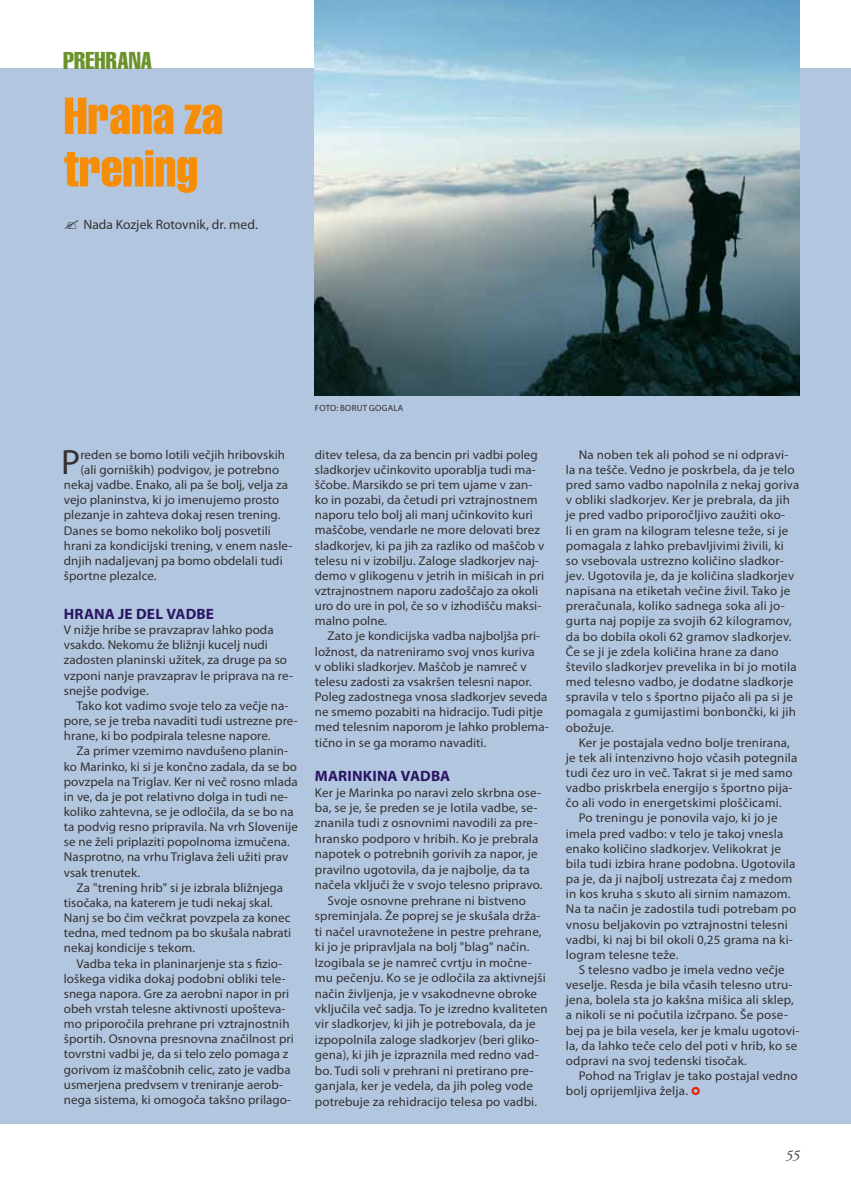
<style>
.page{position:relative;width:851px;height:1191px;background:#fff}
.page>*{position:absolute;margin:0;border:0;box-sizing:border-box;transform-origin:0 0}
.t1{font:extra-condensed 51px/52.5px "SS Helvetica";color:#f68d07}
.t2{font:35.25px "Myriad Pro";color:#333132}
.t3{font:extra-condensed 24px "SS Helvetica";letter-spacing:.005em;color:#6b932c}
.t4{font:700 15px "Myriad Pro";letter-spacing:.015em;color:#2b1665}
.t5{font:italic 14.55px "Adobe Garamond Pro";color:#333132}
.t6{font:13.5px "Myriad Pro";color:#333132}
.t7{font:12.75px/15.1px "Myriad Pro";letter-spacing:.005em;color:#333132}
.t8{font:9px "Myriad Pro";letter-spacing:.02em;color:#333132}
.s1{font-family:"Markacija";font-size:11.25px;color:#e71e06}
</style>
<div class="page">
<div style="left:0;top:69px;width:850px;height:1054px;background:#b3c6df"></div>
<img style="left:315px;top:0;width:484px;height:395px">
<h3 class="t3" style="left:63px;top:45px;width:90px">PREHRANA</h3>
<h1 class="t1" style="left:64px;top:89px;width:161px">Hrana za trening</h1>
<p class="t6" style="left:83px;top:216px;width:176px">Nada Kozjek Rotovnik, dr. med.</p>
<h2 class="t2" style="left:61px;top:440px;width:21px">P</h2>
<p class="t7" style="left:80px;top:447px;width:206px">reden se bomo lotili večjih hribovskih</p>
<p class="t7" style="left:80px;top:462px;width:200px">(ali gorniških) podvigov, je potrebno</p>
<p class="t7" style="left:64px;top:477px;width:226px">nekaj vadbe. Enako, ali pa še bolj, velja za</p>
<p class="t7" style="left:64px;top:492px;width:217px">vejo planinstva, ki jo imenujemo prosto</p>
<p class="t7" style="left:64px;top:507px;width:218px">plezanje in zahteva dokaj resen trening.</p>
<p class="t7" style="left:64px;top:522px;width:209px">Danes se bomo nekoliko bolj posvetili</p>
<p class="t7" style="left:64px;top:537px;width:230px">hrani za kondicijski trening, v enem nasle-</p>
<p class="t7" style="left:64px;top:553px;width:220px">dnjih nadaljevanj pa bomo obdelali tudi</p>
<p class="t7" style="left:64px;top:568px;width:94px">športne plezalce.</p>
<p class="t4" style="left:64px;top:604px;width:152px">HRANA JE DEL VADBE</p>
<p class="t7" style="left:64px;top:622px;width:231px">V nižje hribe se pravzaprav lahko poda vsakdo. Nekomu že bližnji kucelj nudi zadosten planinski užitek, za druge pa so vzponi nanje pravzaprav le priprava na re&shy;snejše podvige.</p>
<p class="t7" style="left:64px;top:698px;width:235px;text-indent:13px">Tako kot vadimo svoje telo za večje na&shy;pore, se je treba navaditi tudi ustrezne pre&shy;hrane, ki bo podpirala telesne napore.</p>
<p class="t7" style="left:64px;top:743px;width:235px;text-indent:13px">Za primer vzemimo navdušeno planin&shy;ko Marinko, ki si je končno zadala, da se bo povzpela na Triglav. Ker ni več rosno mlada in ve, da je pot relativno dolga in tudi ne&shy;koliko zahtevna, se je odločila, da se bo na ta podvig resno pripravila. Na vrh Slovenije se ne želi priplaziti popolnoma izmučena.<br>Nasprotno, na vrhu Triglava želi užiti prav vsak trenutek.</p>
<p class="t7" style="left:64px;top:879px;width:229px;text-indent:13px">Za "trening hrib" si je izbrala bližnjega tisočaka, na katerem je tudi nekaj skal.<br>Nanj se bo čim večkrat povzpela za konec tedna, med tednom pa bo skušala nabrati nekaj kondicije s tekom.</p>
<p class="t7" style="left:64px;top:955px;width:232px;text-indent:13px">Vadba teka in planinarjenje sta s fizio&shy;loškega vidika dokaj podobni obliki tele&shy;snega napora. Gre za aerobni napor in pri obeh vrstah telesne aktivnosti upošteva&shy;mo priporočila prehrane pri vztrajnostnih športih. Osnovna presnovna značilnost pri tovrstni vadbi je, da si telo zelo pomaga z gorivom iz maščobnih celic, zato je vadba usmerjena predvsem v treniranje aerob&shy;nega sistema, ki omogoča takšno prilago-</p>
<p class="t8" style="left:315px;top:403px;width:90px">FOTO: BORUT GOGALA</p>
<p class="t7" style="left:315px;top:446px;width:231px">ditev telesa, da za bencin pri vadbi poleg sladkorjev učinkovito uporablja tudi ma&shy;ščobe. Marsikdo se pri tem ujame v zan&shy;ko in pozabi, da četudi pri vztrajnostnem naporu telo bolj ali manj učinkovito kuri maščobe, vendarle ne more delovati brez sladkorjev, ki pa jih za razliko od maščob v telesu ni v izobilju. Zaloge sladkorjev naj&shy;demo v glikogenu v jetrih in mišicah in pri vztrajnostnem naporu zadoščajo za okoli uro do ure in pol, če so v izhodišču maksi&shy;malno polne.</p>
<p class="t7" style="left:315px;top:628px;width:235px;text-indent:13px">Zato je kondicijska vadba najboljša pri&shy;ložnost, da natreniramo svoj vnos kuriva<br>v obliki sladkorjev. Maščob je namreč v telesu zadosti za vsakršen telesni napor.<br>Poleg zadostnega vnosa sladkorjev seveda ne smemo pozabiti na hidracijo. Tudi pitje med telesnim naporom je lahko problema&shy;tično in se ga moramo navaditi.</p>
<p class="t4" style="left:315px;top:766px;width:137px">MARINKINA VADBA</p>
<p class="t7" style="left:315px;top:784px;width:228px">Ker je Marinka po naravi zelo skrbna ose-</p>
<p class="t7" style="left:315px;top:800px;width:224px">ba, se je, še preden se je lotila vadbe, se-</p>
<p class="t7" style="left:315px;top:815px;width:224px">znanila tudi z osnovnimi navodili za pre-</p>
<p class="t7" style="left:315px;top:831px;width:225px">hransko podporo v hribih. Ko je prebrala</p>
<p class="t7" style="left:315px;top:846px;width:224px">napotek o potrebnih gorivih za napor, je</p>
<p class="t7" style="left:315px;top:861px;width:216px">pravilno ugotovila, da je najbolje, da ta</p>
<p class="t7" style="left:315px;top:877px;width:229px">načela vključi že v svojo telesno pripravo.</p>
<p class="t7" style="left:327px;top:892px;width:200px">Svoje osnovne prehrane ni bistveno</p>
<p class="t7" style="left:315px;top:908px;width:227px">spreminjala. Že poprej se je skušala drža-</p>
<p class="t7" style="left:315px;top:923px;width:228px">ti načel uravnotežene in pestre prehrane,</p>
<p class="t7" style="left:315px;top:939px;width:216px">ki jo je pripravljala na bolj "blag" način.</p>
<p class="t7" style="left:315px;top:954px;width:218px">Izogibala se je namreč cvrtju in močne-</p>
<p class="t7" style="left:315px;top:970px;width:232px">mu pečenju. Ko se je odločila za aktivnejši</p>
<p class="t7" style="left:315px;top:985px;width:224px">način življenja, je v vsakodnevne obroke</p>
<p class="t7" style="left:315px;top:1001px;width:234px">vključila več sadja. To je izredno kvaliteten</p>
<p class="t7" style="left:315px;top:1016px;width:222px">vir sladkorjev, ki jih je potrebovala, da je</p>
<p class="t7" style="left:315px;top:1031px;width:226px">izpopolnila zaloge sladkorjev (beri gliko-</p>
<p class="t7" style="left:315px;top:1047px;width:225px">gena), ki jih je izpraznila med redno vad-</p>
<p class="t7" style="left:315px;top:1062px;width:220px">bo. Tudi soli v prehrani ni pretirano pre-</p>
<p class="t7" style="left:315px;top:1078px;width:219px">ganjala, ker je vedela, da jih poleg vode</p>
<p class="t7" style="left:315px;top:1093px;width:224px">potrebuje za rehidracijo telesa po vadbi.</p>
<p class="t7" style="left:566px;top:447px;width:235px;text-indent:13px">Na noben tek ali pohod se ni odpravi&shy;la na tešče. Vedno je poskrbela, da je telo pred samo vadbo napolnila z nekaj goriva v obliki sladkorjev. Ker je prebrala, da jih je pred vadbo priporočljivo zaužiti oko-<br>li en gram na kilogram telesne teže, si je pomagala z lahko prebavljivimi živili, ki so vsebovala ustrezno količino sladkor&shy;jev. Ugotovila je, da je količina sladkorjev napisana na etiketah večine živil. Tako je preračunala, koliko sadnega soka ali jo&shy;gurta naj popije za svojih 62 kilogramov, da bo dobila okoli 62 gramov sladkorjev.<br>Če se ji je zdela količina hrane za dano število sladkorjev prevelika in bi jo motila med telesno vadbo, je dodatne sladkorje spravila v telo s športno pijačo ali pa si je pomagala z gumijastimi bonbončki, ki jih obožuje.</p>
<p class="t7" style="left:578px;top:734px;width:213px">Ker je postajala vedno bolje trenirana,</p>
<p class="t7" style="left:566px;top:750px;width:233px">je tek ali intenzivno hojo včasih potegnila</p>
<p class="t7" style="left:566px;top:765px;width:228px">tudi čez uro in več. Takrat si je med samo</p>
<p class="t7" style="left:566px;top:780px;width:228px">vadbo priskrbela energijo s športno pija-</p>
<p class="t7" style="left:566px;top:795px;width:217px">čo ali vodo in energetskimi ploščicami.</p>
<p class="t7" style="left:578px;top:810px;width:200px">Po treningu je ponovila vajo, ki jo je</p>
<p class="t7" style="left:566px;top:825px;width:219px">imela pred vadbo: v telo je takoj vnesla</p>
<p class="t7" style="left:566px;top:840px;width:216px">enako količino sladkorjev. Velikokrat je</p>
<p class="t7" style="left:566px;top:856px;width:231px">bila tudi izbira hrane podobna. Ugotovila</p>
<p class="t7" style="left:566px;top:871px;width:228px">pa je, da ji najbolj ustrezata čaj z medom</p>
<p class="t7" style="left:566px;top:886px;width:226px">in kos kruha s skuto ali sirnim namazom.</p>
<p class="t7" style="left:566px;top:901px;width:232px">Na ta način je zadostila tudi potrebam po</p>
<p class="t7" style="left:566px;top:916px;width:223px">vnosu beljakovin po vztrajnostni telesni</p>
<p class="t7" style="left:566px;top:931px;width:228px">vadbi, ki naj bi bil okoli 0,25 grama na ki-</p>
<p class="t7" style="left:566px;top:946px;width:114px">logram telesne teže.</p>
<p class="t7" style="left:578px;top:962px;width:207px">S telesno vadbo je imela vedno večje</p>
<p class="t7" style="left:566px;top:977px;width:228px">veselje. Resda je bila včasih telesno utru-</p>
<p class="t7" style="left:566px;top:992px;width:229px">jena, bolela sta jo kakšna mišica ali sklep,</p>
<p class="t7" style="left:566px;top:1007px;width:223px">a nikoli se ni počutila izčrpano. Še pose-</p>
<p class="t7" style="left:566px;top:1022px;width:235px">bej pa je bila vesela, ker je kmalu ugotovi-</p>
<p class="t7" style="left:566px;top:1037px;width:233px">la, da lahko teče celo del poti v hrib, ko se</p>
<p class="t7" style="left:566px;top:1052px;width:182px">odpravi na svoj tedenski tisočak.</p>
<p class="t7" style="left:578px;top:1068px;width:220px">Pohod na Triglav je tako postajal vedno</p>
<p class="t7" style="left:566px;top:1083px;width:136px">bolj oprijemljiva želja. <span class="s1">m</span></p>
<p class="t5" style="left:785px;top:1147px;width:16px">55</p>
</div>
